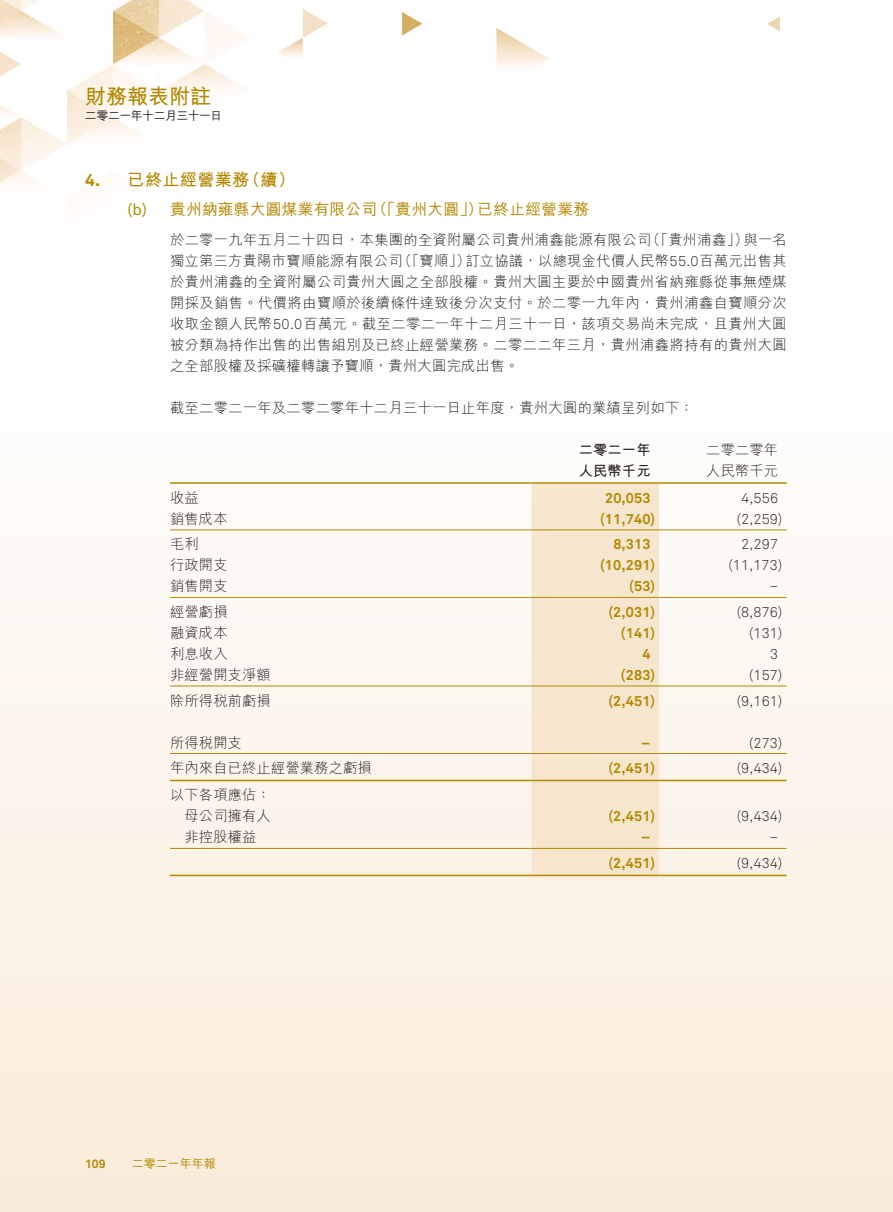
<style>
.page{position:relative;width:893px;height:1212px;background:#fff}
.page>*{position:absolute;margin:0;border:0;box-sizing:border-box;transform-origin:0 0}
.t1{font:700 21px "M Hei HK";color:#b38800}
.t2{font:700 17.25px "M Hei HK";letter-spacing:.01em;color:#b38800}
.t3{font:700 17.25px "Akkurat Pro";color:#b38800}
.t4{font:500 15.75px "M Hei HK";letter-spacing:.015em;color:#b38800}
.t5{font:15.75px "Akkurat Pro";color:#b38800}
.t6{font:300 14.25px/21px "M Hei HK";letter-spacing:.025em;color:#231f20}
.t7{font:700 14.25px "Akkurat Pro";letter-spacing:.01em;color:#b38800}
.t8{font:14.25px "Akkurat Light Pro";letter-spacing:.01em;color:#231f20}
.t9{font:700 14.25px "M Hei HK";letter-spacing:.01em;color:#231f20}
.t10{font:500 12px "M Hei HK";letter-spacing:-.045em;color:#231f20}
.t11{font:500 12px "M Hei HK";color:#b38800}
.t12{font:700 12px "Akkurat Pro";color:#b38800}
.s1{font-family:"Akkurat Light Pro";font-weight:400}
</style>
<div class="page">
<div style="left:0;top:242px;width:893px;height:970px;background:linear-gradient(to bottom,#fff,#faecda)"></div>
<img style="left:0;top:0;width:893px;height:273px">
<div style="left:531px;top:484px;width:128px;height:391px;background:#f6e6ce"></div>
<hr style="left:170px;top:482px;width:361px;height:2px;background:#b38800">
<hr style="left:531px;top:482px;width:128px;height:2px;background:#b38800">
<hr style="left:659px;top:482px;width:128px;height:2px;background:#b38800">
<hr style="left:170px;top:529px;width:361px;height:1px;background:#b38800">
<hr style="left:531px;top:529px;width:128px;height:1px;background:#b38800">
<hr style="left:659px;top:529px;width:128px;height:1px;background:#b38800">
<hr style="left:170px;top:597px;width:361px;height:1px;background:#b38800">
<hr style="left:531px;top:597px;width:128px;height:1px;background:#b38800">
<hr style="left:659px;top:597px;width:128px;height:1px;background:#b38800">
<hr style="left:170px;top:685px;width:361px;height:1px;background:#b38800">
<hr style="left:531px;top:685px;width:128px;height:1px;background:#b38800">
<hr style="left:659px;top:685px;width:128px;height:1px;background:#b38800">
<hr style="left:170px;top:753px;width:361px;height:1px;background:#b38800">
<hr style="left:531px;top:753px;width:128px;height:1px;background:#b38800">
<hr style="left:659px;top:753px;width:128px;height:1px;background:#b38800">
<hr style="left:170px;top:780px;width:361px;height:1px;background:#b38800">
<hr style="left:531px;top:780px;width:128px;height:1px;background:#b38800">
<hr style="left:659px;top:780px;width:128px;height:1px;background:#b38800">
<hr style="left:170px;top:848px;width:361px;height:1px;background:#b38800">
<hr style="left:531px;top:848px;width:128px;height:1px;background:#b38800">
<hr style="left:659px;top:848px;width:128px;height:1px;background:#b38800">
<hr style="left:170px;top:875px;width:361px;height:1px;background:#b38800">
<hr style="left:531px;top:875px;width:128px;height:1px;background:#b38800">
<hr style="left:659px;top:875px;width:128px;height:1px;background:#b38800">
<h1 class="t1" style="left:85px;top:81px;width:127px">財務報表附註</h1>
<p class="t10" style="left:85px;top:107px;width:139px">二零二一年十二月三十一日</p>
<p class="t3" style="left:85px;top:169px;width:17px">4.</p>
<p class="t2" style="left:128px;top:167px;width:123px">已終止經營業務</p>
<p class="t2" style="left:243px;top:167px;width:54px">（續(</p>
<p class="t5" style="left:128px;top:200px;width:21px">b( )</p>
<p class="t4" style="left:170px;top:198px;width:209px">貴州納雍縣大圓煤業有限公司</p>
<p class="t4" style="left:478px;top:198px;width:113px">已終止經營業務</p>
<p class="t4" style="left:372px;top:198px;width:113px">（「貴州大圓」）</p>
<p class="t6" style="left:646px;top:229px;width:104px">（「貴州浦鑫」）</p>
<p class="t6" style="left:465px;top:229px;width:323px;text-indent:-295px">於二零一九年五月二十四日，本集團的全資附屬公司貴州浦鑫能源有限公司<br>訂立協議，以總現金代價人民幣<span class="s1">55.0</span>百萬元出售其</p>
<p class="t6" style="left:743px;top:229px;width:45px">與一名</p>
<p class="t6" style="left:398px;top:250px;width:74px">（「寶順」）</p>
<p class="t6" style="left:170px;top:250px;width:618px">獨立第三方貴陽市寶順能源有限公司<br>於貴州浦鑫的全資附屬公司貴州大圓之全部股權。貴州大圓主要於中國貴州省納雍縣從事無煙煤開採及銷售。代價將由寶順於後續條件達致後分次支付。於二零一九年內，貴州浦鑫自寶順分次收取金額人民幣<span class="s1">50.0</span>百萬元。截至二零二一年十二月三十一日，該項交易尚未完成，且貴州大圓被分類為持作出售的出售組別及已終止經營業務。二零二二年三月，貴州浦鑫將持有的貴州大圓之全部股權及採礦權轉讓予寶順，貴州大圓完成出售。</p>
<p class="t6" style="left:170px;top:397px;width:525px">截至二零二一年及二零二零年十二月三十一日止年度，貴州大圓的業績呈列如下：</p>
<p class="t6" style="left:706px;top:439px;width:73px">二零二零年</p>
<p class="t9" style="left:579px;top:439px;width:73px">二零二一年</p>
<p class="t9" style="left:579px;top:460px;width:73px">人民幣千元</p>
<p class="t6" style="left:706px;top:460px;width:73px">人民幣千元</p>
<p class="t6" style="left:170px;top:487px;width:30px">收益</p>
<p class="t7" style="left:605px;top:489px;width:47px">20,053</p>
<p class="t8" style="left:741px;top:489px;width:38px">4,556</p>
<p class="t6" style="left:170px;top:508px;width:59px">銷售成本</p>
<p class="t7" style="left:600px;top:510px;width:57px">)11,740(</p>
<p class="t8" style="left:737px;top:510px;width:47px">)2,259(</p>
<p class="t6" style="left:170px;top:533px;width:30px">毛利</p>
<p class="t7" style="left:613px;top:536px;width:39px">8,313</p>
<p class="t8" style="left:741px;top:536px;width:38px">2,297</p>
<p class="t6" style="left:170px;top:554px;width:59px">行政開支</p>
<p class="t7" style="left:600px;top:557px;width:57px">)10,291(</p>
<p class="t8" style="left:729px;top:557px;width:55px">)11,173(</p>
<p class="t6" style="left:170px;top:575px;width:59px">銷售開支</p>
<p class="t7" style="left:629px;top:578px;width:28px">)53(</p>
<p class="t8" style="left:769px;top:578px;width:10px">–</p>
<p class="t6" style="left:170px;top:601px;width:59px">經營虧損</p>
<p class="t7" style="left:608px;top:603px;width:48px">)2,031(</p>
<p class="t8" style="left:737px;top:603px;width:47px">)8,876(</p>
<p class="t6" style="left:170px;top:622px;width:59px">融資成本</p>
<p class="t7" style="left:621px;top:624px;width:36px">)141(</p>
<p class="t8" style="left:749px;top:624px;width:35px">)131(</p>
<p class="t6" style="left:170px;top:643px;width:59px">利息收入</p>
<p class="t7" style="left:642px;top:645px;width:10px">4</p>
<p class="t8" style="left:770px;top:645px;width:10px">3</p>
<p class="t6" style="left:170px;top:664px;width:102px">非經營開支淨額</p>
<p class="t7" style="left:621px;top:666px;width:36px">)283(</p>
<p class="t8" style="left:749px;top:666px;width:35px">)157(</p>
<p class="t6" style="left:170px;top:689px;width:102px">除所得稅前虧損</p>
<p class="t7" style="left:608px;top:692px;width:48px">)2,451(</p>
<p class="t8" style="left:737px;top:692px;width:47px">)9,161(</p>
<p class="t6" style="left:170px;top:731px;width:73px">所得稅開支</p>
<p class="t7" style="left:641px;top:734px;width:11px">–</p>
<p class="t8" style="left:749px;top:734px;width:35px">)273(</p>
<p class="t6" style="left:170px;top:754px;width:203px;line-height:27.5px">年內來自已終止經營業務之虧損以下各項應佔：</p>
<p class="t7" style="left:608px;top:759px;width:48px">)2,451(</p>
<p class="t8" style="left:737px;top:760px;width:47px">)9,434(</p>
<p class="t6" style="left:184px;top:805px;width:88px">母公司擁有人</p>
<p class="t7" style="left:608px;top:807px;width:48px">)2,451(</p>
<p class="t8" style="left:737px;top:808px;width:47px">)9,434(</p>
<p class="t6" style="left:185px;top:826px;width:73px">非控股權益</p>
<p class="t7" style="left:641px;top:828px;width:11px">–</p>
<p class="t8" style="left:769px;top:829px;width:10px">–</p>
<p class="t7" style="left:608px;top:854px;width:48px">)2,451(</p>
<p class="t8" style="left:737px;top:854px;width:47px">)9,434(</p>
<p class="t12" style="left:85px;top:1156px;width:22px">109</p>
<p class="t11" style="left:132px;top:1155px;width:85px">二零二一年年報</p>
</div>
